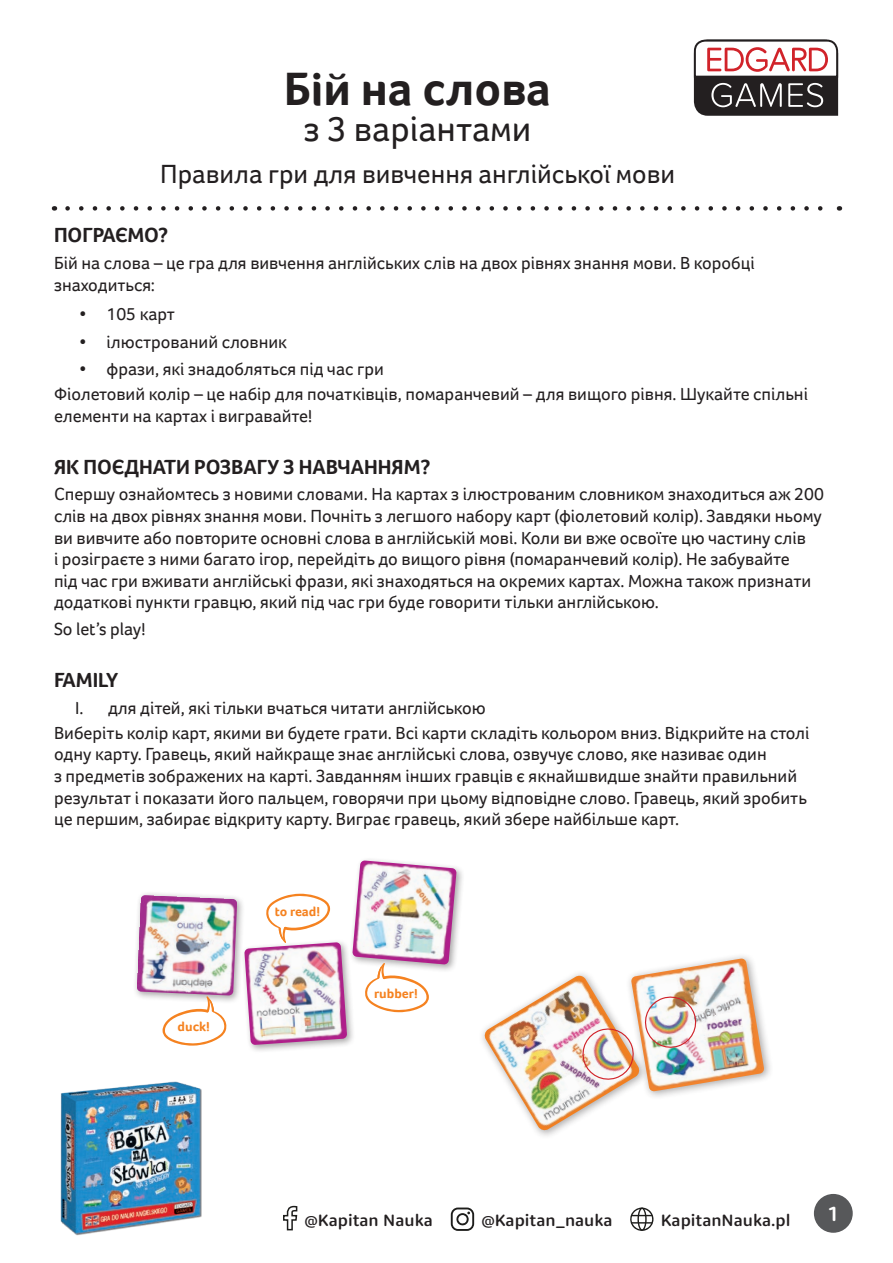
<style>
.page{position:relative;width:893px;height:1263px;background:#fff}
.page>*{position:absolute;margin:0;border:0;box-sizing:border-box;transform-origin:0 0}
.t1{font:700 48px "Foco";color:#231f20}
.t2{font:36px "Foco";color:#231f20}
.t3{font:27px "Foco";color:#231f20}
.śródtytuł{font:700 21px "Foco";color:#231f20}
.t4{font:500 21px "Dita";color:#fff}
.Styl_akapitowy_1{font:18px/21.6px "Foco";color:#231f20}
.podpunkt{font:18px "Foco";color:#231f20}
.t5{font:500 16.8px "Dita";color:#231f20}
.t6{font:700 13.5px "Foco";color:#f58220}
</style>
<div class="page">
<svg style="left:68px;top:206px;width:755px;height:5px"></svg>
<svg style="left:694px;top:40px;width:144px;height:76px"></svg>
<svg style="left:283px;top:1206px;width:14px;height:24px"></svg>
<svg style="left:630px;top:1207px;width:23px;height:24px"></svg>
<svg style="left:451px;top:1207px;width:23px;height:24px"></svg>
<div style="left:814px;top:1194px;width:39px;height:39px;background:#57585a;border-radius:50%"></div>
<img style="left:60px;top:1081px;width:142px;height:155px">
<div style="left:240px;top:938px;width:115px;height:115px;background:#231f20;opacity:.4"></div>
<img style="left:244px;top:942px;width:103px;height:103px">
<div style="left:348px;top:856px;width:117px;height:117px;background:#231f20;opacity:.4"></div>
<img style="left:352px;top:860px;width:105px;height:104px">
<div style="left:133px;top:891px;width:113px;height:113px;background:#231f20;opacity:.4"></div>
<img style="left:137px;top:895px;width:100px;height:100px">
<svg style="left:266px;top:894px;width:64px;height:49px"></svg>
<svg style="left:162px;top:996px;width:65px;height:50px"></svg>
<svg style="left:365px;top:963px;width:64px;height:49px"></svg>
<img style="left:484px;top:976px;width:141px;height:155px">
<div style="left:625px;top:952px;width:148px;height:148px;background:#231f20;opacity:.4"></div>
<img style="left:631px;top:958px;width:133px;height:134px">
<img style="left:580px;top:1026px;width:56px;height:56px">
<img style="left:642px;top:994px;width:57px;height:56px">
<p class="t1" style="left:284px;top:57px;width:268px">Бій на слова</p>
<p class="t2" style="left:304px;top:105px;width:229px">з 3 варіантами</p>
<p class="t3" style="left:160px;top:156px;width:516px">Правила гри для вивчення англійської мови</p>
<p class="śródtytuł" style="left:54px;top:221px;width:116px">ПОГРАЄМО?</p>
<p class="Styl_akapitowy_1" style="left:54px;top:252px;width:702px">Бій на слова – це гра для вивчення англійських слів на двох рівнях знання мови. В коробці знаходиться:</p>
<p class="Styl_akapitowy_1" style="left:80px;top:303px;width:97px">• 105 карт</p>
<p class="Styl_akapitowy_1" style="left:80px;top:330px;width:209px">• ілюстрований словник</p>
<p class="Styl_akapitowy_1" style="left:80px;top:358px;width:306px">• фрази, які знадобляться під час гри</p>
<p class="Styl_akapitowy_1" style="left:54px;top:383px;width:755px">Фіолетовий колір – це набір для початківців, помаранчевий – для вищого рівня. Шукайте спільні елементи на картах і вигравайте!</p>
<p class="śródtytuł" style="left:54px;top:453px;width:378px">ЯК ПОЄДНАТИ РОЗВАГУ З НАВЧАННЯМ?</p>
<p class="Styl_akapitowy_1" style="left:54px;top:483px;width:771px">Спершу ознайомтесь з новими словами. На картах з ілюстрованим словником знаходиться аж 200 слів на двох рівнях знання мови. Почніть з легшого набору карт (фіолетовий колір). Завдяки ньому ви вивчите або повторите основні слова в англійській мові. Коли ви вже освоїте цю частину слів<br>і розіграєте з ними багато ігор, перейдіть до вищого рівня (помаранчевий колір). Не забувайте<br>під час гри вживати англійські фрази, які знаходяться на окремих картах. Можна також признати додаткові пункти гравцю, який під час гри буде говорити тільки англійською.</p>
<p class="Styl_akapitowy_1" style="left:54px;top:618px;width:93px">So let’s play!</p>
<p class="śródtytuł" style="left:54px;top:666px;width:66px">FAMILY</p>
<p class="podpunkt" style="left:75px;top:696px;width:412px">I. для дітей, які тільки вчаться читати англійською</p>
<p class="Styl_akapitowy_1" style="left:54px;top:722px;width:757px">Виберіть колір карт, якими ви будете грати. Всі карти складіть кольором вниз. Відкрийте на столі одну карту. Гравець, який найкраще знає англійські слова, озвучує слово, яке називає один<br>з предметів зображених на карті. Завданням інших гравців є якнайшвидше знайти правильний результат і показати його пальцем, говорячи при цьому відповідне слово. Гравець, який зробить це першим, забирає відкриту карту. Виграє гравець, який збере найбільше карт.</p>
<p class="t6" style="left:178px;top:1018px;width:34px">duck!</p>
<p class="t6" style="left:275px;top:902px;width:47px">to read!</p>
<p class="t6" style="left:374px;top:984px;width:45px">rubber!</p>
<p class="t5" style="left:304px;top:1209px;width:130px">@Kapitan Nauka</p>
<p class="t5" style="left:481px;top:1209px;width:133px">@Kapitan_nauka</p>
<p class="t5" style="left:661px;top:1209px;width:131px">KapitanNauka.pl</p>
<p class="t4" style="left:829px;top:1200px;width:10px">1</p>
</div>
